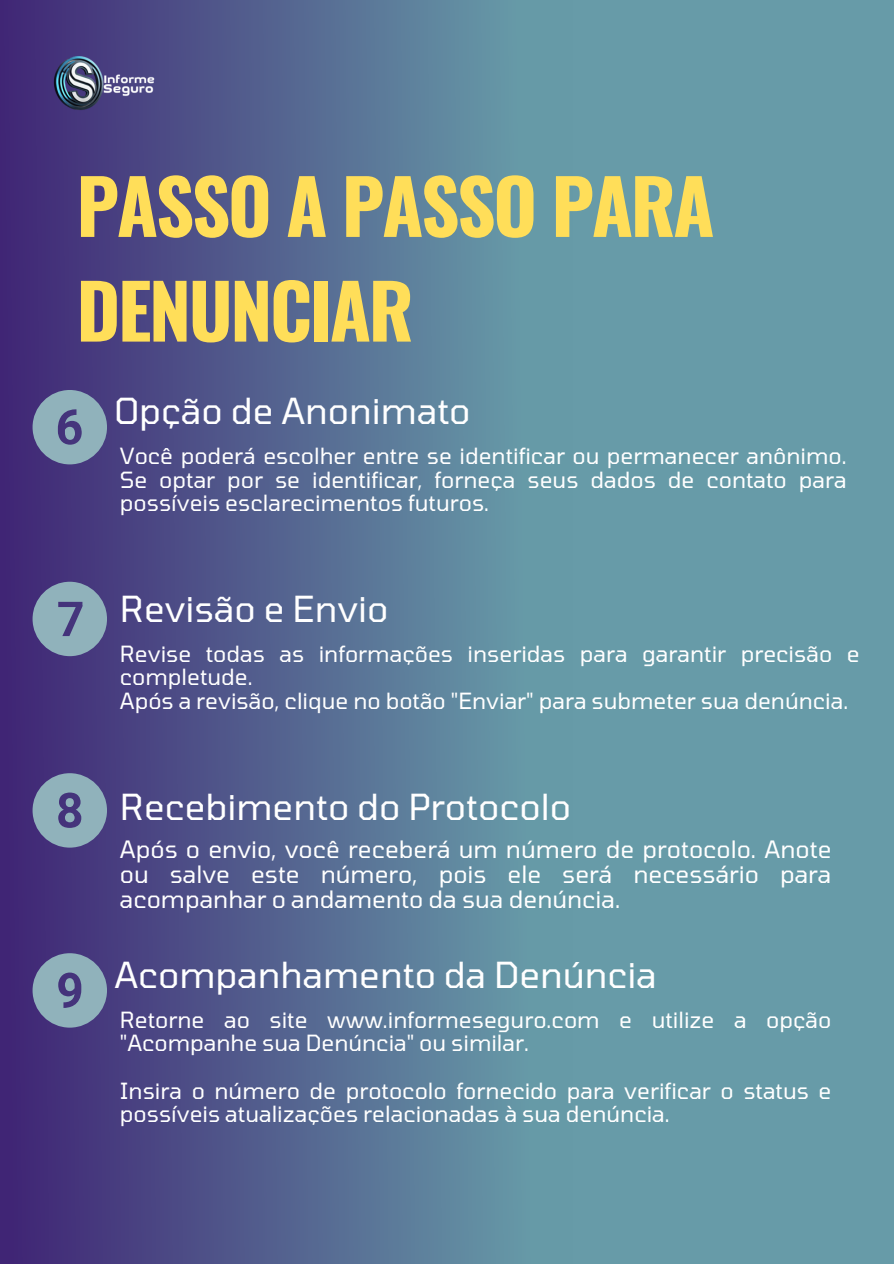
<style>
.page{position:relative;width:894px;height:1264px;background:#fff}
.page>*{position:absolute;margin:0;border:0;box-sizing:border-box;transform-origin:0 0}
.t1{font:700 75px/104.7px "Oswald";letter-spacing:-.035em;color:#ffde59}
.t2{font:35.7px "Tomorrow";color:#fff}
.t3{font:23.85px/25.3px "Tomorrow";color:#fff;text-align:justify}
.t4{font:22.2px/23.7px "Tomorrow";color:#fff}
</style>
<div class="page">
<div style="left:0;top:0;width:893px;height:1263px;background:#679ba8"></div>
<div style="left:0;top:0;width:572px;height:1263px;background:linear-gradient(to right,#402575,#69a2ab)"></div>
<svg style="left:33px;top:581px;width:74px;height:75px;background:#7b8fa9"></svg>
<svg style="left:33px;top:773px;width:74px;height:74px;background:#788ba7"></svg>
<svg style="left:33px;top:953px;width:74px;height:74px;background:#798ca8"></svg>
<svg style="left:33px;top:390px;width:74px;height:74px;background:#798ca8"></svg>
<img style="left:54px;top:39px;width:100px;height:100px">
<p class="t1" style="left:76px;top:151px;width:639px">PASSO A PASSO PARA<br>DENUNCIAR</p>
<p class="t2" style="left:114px;top:388px;width:357px">Opção de Anonimato</p>
<p class="t4" style="left:120px;top:443px;width:728px;text-align:justify">Você poderá escolher entre se identificar ou permanecer anônimo.<br>Se optar por se identificar, forneça seus dados de contato para possíveis esclarecimentos futuros.</p>
<p class="t2" style="left:120px;top:586px;width:270px">Revisão e Envio</p>
<p class="t4" style="left:120px;top:640px;width:741px">Revise todas as informações inseridas para garantir precisão e completude.</p>
<p class="t4" style="left:120px;top:688px;width:729px">Após a revisão, clique no botão "Enviar" para submeter sua denúncia.</p>
<h1 class="t2" style="left:120px;top:784px;width:452px">Recebimento do Protocolo</h1>
<h2 class="t3" style="left:120px;top:835px;width:713px">Após o envio, você receberá um número de protocolo. Anote ou salve este número, pois ele será necessário para acompanhar o andamento da sua denúncia.</h2>
<p class="t2" style="left:114px;top:951px;width:543px">Acompanhamento da Denúncia</p>
<h2 class="t4" style="left:120px;top:1007px;width:713px">Retorne ao site www.informeseguro.com e utilize a opção "Acompanhe sua Denúncia" ou similar.</h2>
<p class="t4" style="left:120px;top:1077px;width:713px">Insira o número de protocolo fornecido para verificar o status e possíveis atualizações relacionadas à sua denúncia.</p>
</div>
